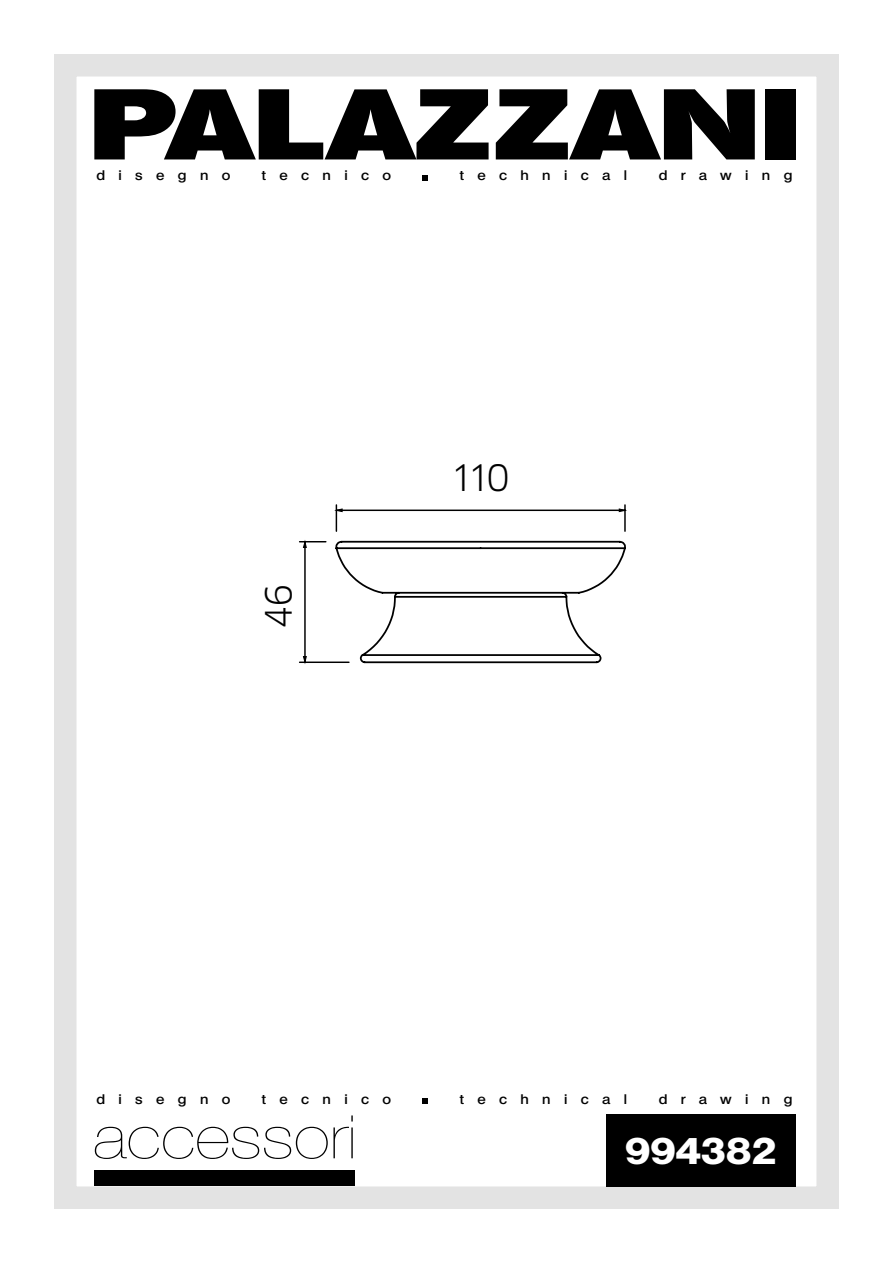
<style>
.page{position:relative;width:893px;height:1263px;background:#fff}
.page>*{position:absolute;margin:0;border:0;box-sizing:border-box;transform-origin:0 0}
.t1{font:200 60px "Helvetica Neue";color:#000;scale:1.15 1}
.t2{font:800 36px "Olympia";color:#fff;scale:1.1 1}
.t3{font:35.55px "Clan LF";color:#000}
.t4{font:600 13.5px "Olympia";letter-spacing:.9em;color:#000;scale:1.1 1}
</style>
<div class="page">
<div style="left:54px;top:54px;width:785px;height:1155px;border:22px solid #e3e3e3"></div>
<svg style="left:496px;top:89px;width:259px;height:70px"></svg>
<div style="left:765px;top:89px;width:31px;height:70px;background:#000"></div>
<svg style="left:94px;top:89px;width:395px;height:70px"></svg>
<svg style="left:422px;top:175px;width:6px;height:5px"></svg>
<svg style="left:422px;top:1098px;width:6px;height:6px"></svg>
<div style="left:606px;top:1114px;width:190px;height:72px;background:#000"></div>
<div style="left:94px;top:1170px;width:261px;height:16px;background:#000"></div>
<hr style="left:624px;top:505px;width:2px;height:26px;background:#000">
<hr style="left:300px;top:661px;width:49px;height:2px;background:#000">
<svg style="left:336px;top:505px;width:289px;height:26px"></svg>
<svg style="left:300px;top:541px;width:26px;height:121px"></svg>
<svg style="left:334px;top:540px;width:292px;height:124px"></svg>
<p class="t4" style="left:96px;top:168px;width:123px">disegno</p>
<p class="t4" style="left:262px;top:168px;width:119px">tecnico</p>
<p class="t4" style="left:460px;top:168px;width:154px">technical</p>
<p class="t4" style="left:659px;top:168px;width:123px">drawing</p>
<h3 class="t3" style="left:259px;top:629px;width:47px;rotate:-90deg">46</h3>
<h3 class="t3" style="left:453px;top:459px;width:58px">110</h3>
<p class="t4" style="left:96px;top:1091px;width:123px">disegno</p>
<p class="t4" style="left:262px;top:1091px;width:119px">tecnico</p>
<p class="t4" style="left:460px;top:1091px;width:154px">technical</p>
<p class="t4" style="left:659px;top:1091px;width:123px">drawing</p>
<h1 class="t1" style="left:93px;top:1102px;width:230px">accessori</h1>
<h2 class="t2" style="left:625px;top:1130px;width:139px">994382</h2>
</div>
